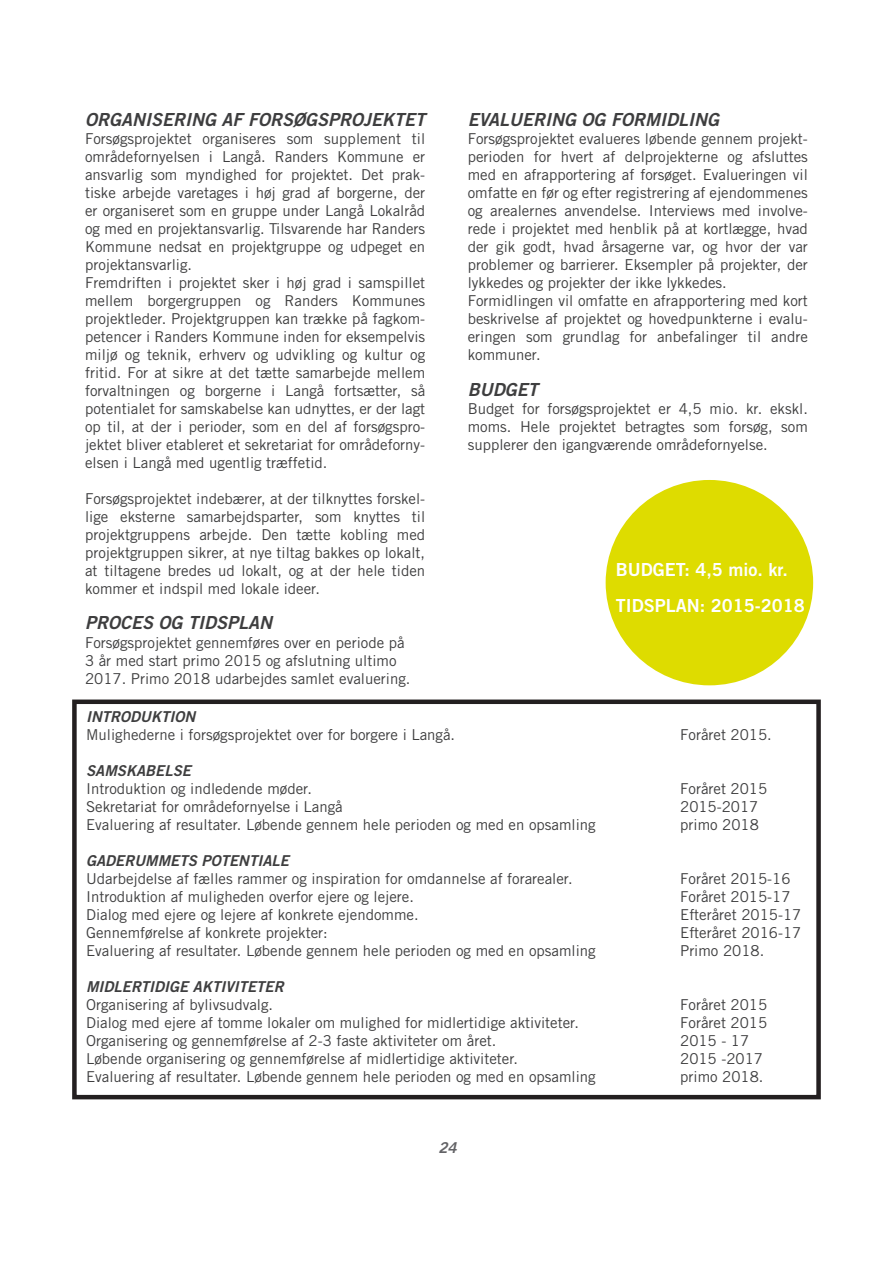
<style>
.page{position:relative;width:893px;height:1263px;background:#fff}
.page>*{position:absolute;margin:0;border:0;box-sizing:border-box;transform-origin:0 0}
.Underoverskrift{font:18px "Trade Gothic LT Std Bd 2 Obl";color:#3e3e3f}
.hvid_tekst_i_boks{font:18px "Trade Gothic LT Std Bd 2";color:#fff}
.kURSIV_SKRIFT{font:15px/18px "Trade Gothic LT Std";color:#3e3e3f;text-align:justify}
.kURSIV_SKRIFT-2{font:15px "Trade Gothic LT Std Bd 2 Obl";color:#3e3e3f}
.t1{font:15px "Trade Gothic LT Std Bd 2 Obl";color:#636366}
</style>
<div class="page">
<div style="left:72px;top:699px;width:749px;height:400px;border:4px solid #231f20"></div>
<div style="left:606px;top:480px;width:207px;height:205px;background:#dedc00;border-radius:50%"></div>
<p class="Underoverskrift" style="left:85px;top:108px;width:342px">ORGANISERING AF FORSØGSPROJEKTET</p>
<p class="kURSIV_SKRIFT" style="left:85px;top:129px;width:342px">Forsøgsprojektet organiseres som supplement til områdefornyelsen i Langå. Randers Kommune er ansvarlig som myndighed for projektet. Det prak&shy;tiske arbejde varetages i høj grad af borgerne, der er organiseret som en gruppe under Langå Lokalråd og med en projektansvarlig. Tilsvarende har Randers Kommune nedsat en projektgruppe og udpeget en projektansvarlig.</p>
<p class="kURSIV_SKRIFT" style="left:85px;top:273px;width:342px">Fremdriften i projektet sker i høj grad i samspillet mellem borgergruppen og Randers Kommunes projektleder. Projektgruppen kan trække på fagkom&shy;petencer i Randers Kommune inden for eksempelvis miljø og teknik, erhverv og udvikling og kultur og fritid. For at sikre at det tætte samarbejde mellem forvaltningen og borgerne i Langå fortsætter, så potentialet for samskabelse kan udnyttes, er der lagt op til, at der i perioder, som en del af forsøgspro&shy;jektet bliver etableret et sekretariat for områdeforny&shy;elsen i Langå med ugentlig træffetid.</p>
<p class="kURSIV_SKRIFT" style="left:85px;top:489px;width:342px">Forsøgsprojektet indebærer, at der tilknyttes forskel&shy;lige eksterne samarbejdsparter, som knyttes til projektgruppens arbejde. Den tætte kobling med projektgruppen sikrer, at nye tiltag bakkes op lokalt, at tiltagene bredes ud lokalt, og at der hele tiden kommer et indspil med lokale ideer.</p>
<p class="Underoverskrift" style="left:85px;top:611px;width:189px">PROCES OG TIDSPLAN</p>
<p class="kURSIV_SKRIFT" style="left:85px;top:633px;width:327px;text-align:left">Forsøgsprojektet gennemføres over en periode på<br>3 år med start primo 2015 og afslutning ultimo<br>2017. Primo 2018 udarbejdes samlet evaluering.</p>
<p class="kURSIV_SKRIFT-2" style="left:86px;top:707px;width:111px">INTRODUKTION</p>
<p class="kURSIV_SKRIFT" style="left:86px;top:725px;width:371px">Mulighederne i forsøgsprojektet over for borgere i Langå.</p>
<p class="kURSIV_SKRIFT" style="left:680px;top:725px;width:93px">Foråret 2015.</p>
<p class="kURSIV_SKRIFT-2" style="left:86px;top:761px;width:106px">SAMSKABELSE</p>
<p class="kURSIV_SKRIFT" style="left:86px;top:779px;width:227px">Introduktion og indledende møder.</p>
<p class="kURSIV_SKRIFT" style="left:680px;top:779px;width:89px">Foråret 2015</p>
<p class="kURSIV_SKRIFT" style="left:86px;top:797px;width:258px">Sekretariat for områdefornyelse i Langå</p>
<p class="kURSIV_SKRIFT" style="left:680px;top:797px;width:80px">2015-2017</p>
<p class="kURSIV_SKRIFT" style="left:86px;top:815px;width:511px">Evaluering af resultater. Løbende gennem hele perioden og med en opsamling</p>
<p class="kURSIV_SKRIFT" style="left:680px;top:815px;width:80px">primo 2018</p>
<p class="kURSIV_SKRIFT-2" style="left:86px;top:851px;width:204px">GADERUMMETS POTENTIALE</p>
<p class="kURSIV_SKRIFT" style="left:86px;top:869px;width:488px">Udarbejdelse af fælles rammer og inspiration for omdannelse af forarealer.</p>
<p class="kURSIV_SKRIFT" style="left:680px;top:869px;width:112px">Foråret 2015-16</p>
<p class="kURSIV_SKRIFT" style="left:86px;top:887px;width:329px">Introduktion af muligheden overfor ejere og lejere.</p>
<p class="kURSIV_SKRIFT" style="left:680px;top:887px;width:112px">Foråret 2015-17</p>
<p class="kURSIV_SKRIFT" style="left:86px;top:905px;width:334px">Dialog med ejere og lejere af konkrete ejendomme.</p>
<p class="kURSIV_SKRIFT" style="left:680px;top:905px;width:123px">Efteråret 2015-17</p>
<p class="kURSIV_SKRIFT" style="left:86px;top:923px;width:243px">Gennemførelse af konkrete projekter:</p>
<p class="kURSIV_SKRIFT" style="left:680px;top:923px;width:123px">Efteråret 2016-17</p>
<p class="kURSIV_SKRIFT" style="left:86px;top:941px;width:511px">Evaluering af resultater. Løbende gennem hele perioden og med en opsamling</p>
<p class="kURSIV_SKRIFT" style="left:680px;top:941px;width:86px">Primo 2018.</p>
<p class="kURSIV_SKRIFT-2" style="left:86px;top:977px;width:199px">MIDLERTIDIGE AKTIVITETER</p>
<p class="kURSIV_SKRIFT" style="left:86px;top:995px;width:189px">Organisering af bylivsudvalg.</p>
<p class="kURSIV_SKRIFT" style="left:680px;top:995px;width:89px">Foråret 2015</p>
<p class="kURSIV_SKRIFT" style="left:86px;top:1013px;width:494px">Dialog med ejere af tomme lokaler om mulighed for midlertidige aktiviteter.</p>
<p class="kURSIV_SKRIFT" style="left:680px;top:1013px;width:89px">Foråret 2015</p>
<p class="kURSIV_SKRIFT" style="left:86px;top:1031px;width:412px">Organisering og gennemførelse af 2-3 faste aktiviteter om året.</p>
<p class="kURSIV_SKRIFT" style="left:680px;top:1031px;width:71px">2015 - 17</p>
<p class="kURSIV_SKRIFT" style="left:86px;top:1049px;width:434px">Løbende organisering og gennemførelse af midlertidige aktiviteter.</p>
<p class="kURSIV_SKRIFT" style="left:680px;top:1049px;width:84px">2015 -2017</p>
<p class="kURSIV_SKRIFT" style="left:86px;top:1067px;width:511px">Evaluering af resultater. Løbende gennem hele perioden og med en opsamling</p>
<p class="kURSIV_SKRIFT" style="left:680px;top:1067px;width:85px">primo 2018.</p>
<p class="Underoverskrift" style="left:468px;top:108px;width:253px">EVALUERING OG FORMIDLING</p>
<p class="kURSIV_SKRIFT" style="left:468px;top:129px;width:342px">Forsøgsprojektet evalueres løbende gennem projekt&shy;perioden for hvert af delprojekterne og afsluttes med en afrapportering af forsøget. Evalueringen vil omfatte en før og efter registrering af ejendommenes og arealernes anvendelse. Interviews med involve&shy;rede i projektet med henblik på at kortlægge, hvad der gik godt, hvad årsagerne var, og hvor der var problemer og barrierer. Eksempler på projekter, der lykkedes og projekter der ikke lykkedes.</p>
<p class="kURSIV_SKRIFT" style="left:468px;top:291px;width:342px">Formidlingen vil omfatte en afrapportering med kort beskrivelse af projektet og hovedpunkterne i evalu&shy;eringen som grundlag for anbefalinger til andre kommuner.</p>
<p class="Underoverskrift" style="left:468px;top:378px;width:72px">BUDGET</p>
<p class="kURSIV_SKRIFT" style="left:468px;top:399px;width:342px">Budget for forsøgsprojektet er 4,5 mio. kr. ekskl. moms. Hele projektet betragtes som forsøg, som supplerer den igangværende områdefornyelse.</p>
<p class="hvid_tekst_i_boks" style="left:616px;top:558px;width:174px">BUDGET: 4,5 mio. kr.</p>
<p class="hvid_tekst_i_boks" style="left:616px;top:594px;width:190px">TIDSPLAN: 2015-2018</p>
<p class="t1" style="left:438px;top:1138px;width:20px">24</p>
</div>
